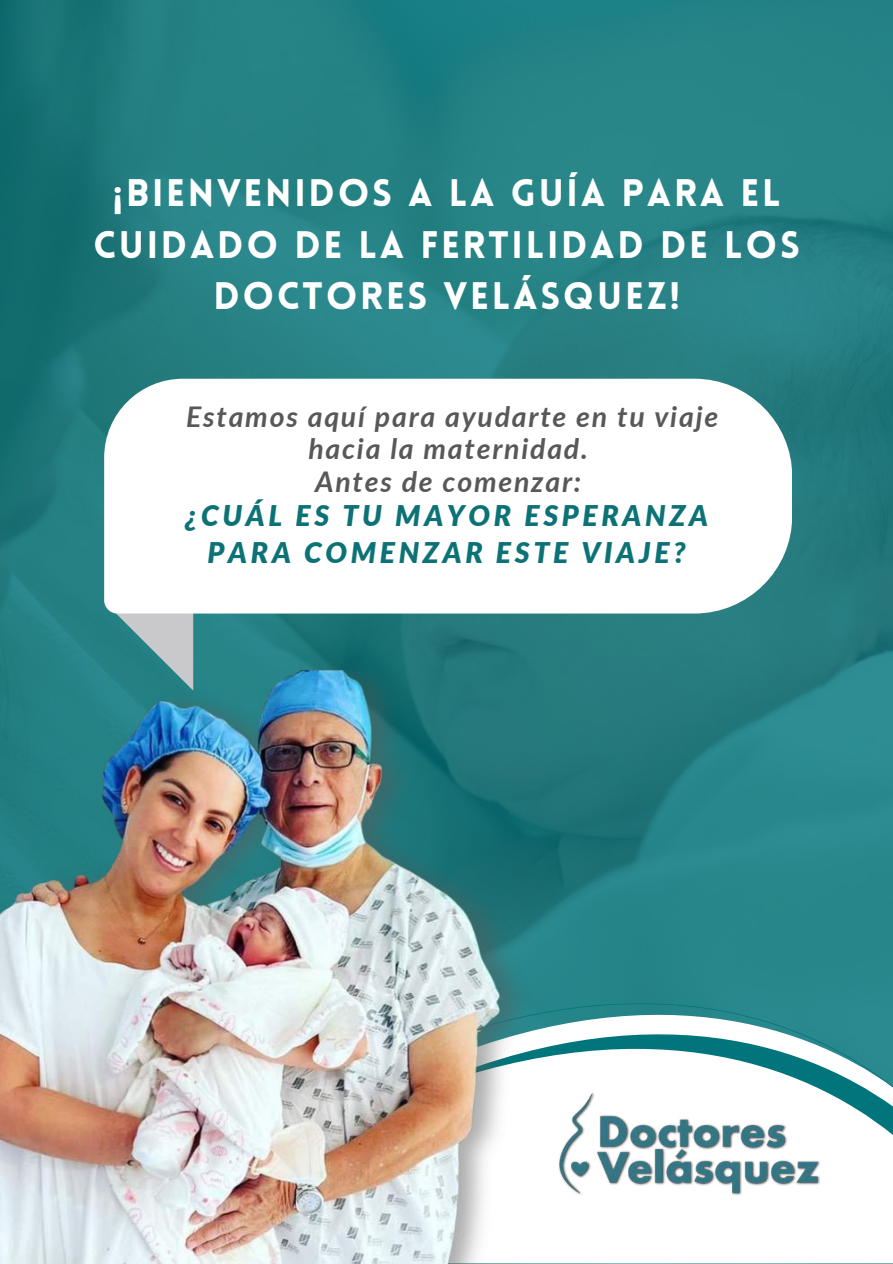
<style>
.page{position:relative;width:893px;height:1264px;background:#fff}
.page>*{position:absolute;margin:0;border:0;box-sizing:border-box;transform-origin:0 0}
.t1{font:900 37.5px/51.8px "Lovelo";letter-spacing:.075em;color:#fff;text-align:center}
.t2{font:italic 700 28.5px/32.7px "Lato";letter-spacing:.06em;color:#585859;text-align:center}
.t3{font:italic 900 28.5px/37.2px "Lato";letter-spacing:.125em;color:#0d7276;text-align:center}
</style>
<div class="page">
<img style="left:0;top:0;width:892px;height:969px">
<div style="left:633px;top:969px;width:259px;height:19px;background:#27878b"></div>
<svg style="left:633px;top:988px;width:259px;height:146px;fill:#29898e"></svg>
<img style="left:0;top:647px;width:633px;height:616px">
<img style="left:551px;top:1000px;width:274px;height:197px">
<svg style="left:104px;top:613px;width:89px;height:77px;background:#6c9fa2"></svg>
<svg style="left:104px;top:379px;width:687px;height:234px"></svg>
<p class="t1" style="left:93px;top:170px;width:707px">¡BIENVENIDOS A LA GUÍA PARA EL<br>CUIDADO DE LA FERTILIDAD DE LOS<br>DOCTORES VELÁSQUEZ!</p>
<p class="t2" style="left:186px;top:399px;width:533px">Estamos aquí para ayudarte en tu viaje hacia la maternidad.<br>Antes de comenzar:</p>
<p class="t3" style="left:185px;top:496px;width:524px">¿CUÁL ES TU MAYOR ESPERANZA<br>PARA COMENZAR ESTE VIAJE?</p>
</div>
